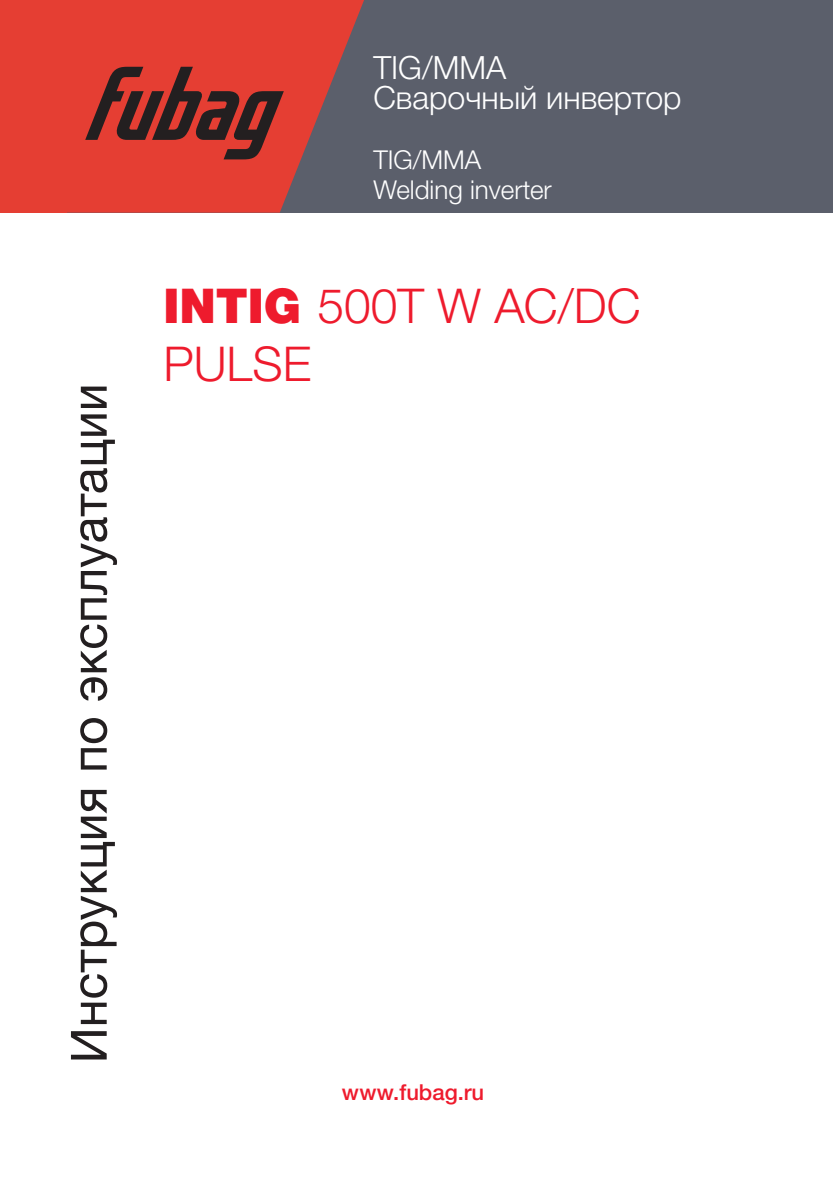
<style>
.page{position:relative;width:833px;height:1191px;background:#fff}
.page>*{position:absolute;margin:0;border:0;box-sizing:border-box;transform-origin:0 0}
.t1{font:50px "Helvetica Neue LTW1 G";color:#231f20}
.t2{font:300 48px/57.6px "Helvetica Neue LTW1 G";color:#ee1b2d}
.t3{font:300 32px "Helvetica Neue LTW1 G";color:#fff}
.t4{font:300 26px "Helvetica Neue LTW1 G";color:#fff}
.Текст{font:500 22px "Helvetica Neue LTW1 G";color:#ee1b2d}
.s1{font-weight:900}
</style>
<div class="page">
<div style="left:0;top:0;width:67px;height:213px;background:#e53e33"></div>
<div style="left:67px;top:0;width:765px;height:213px;background:#5b5f6b"></div>
<svg style="left:67px;top:0;width:297px;height:213px;fill:#e53e33"></svg>
<svg style="left:85px;top:67px;width:199px;height:92px;background:#9a322b"></svg>
<p class="t1" style="left:58px;top:1063px;width:681px;rotate:-90deg">Инструкция по эксплуатации</p>
<p class="t3" style="left:373px;top:48px;width:134px">TIG/MMA</p>
<p class="t3" style="left:373px;top:78px;width:309px">Сварочный инвертор</p>
<p class="t4" style="left:373px;top:144px;width:109px">TIG/MMA</p>
<p class="t4" style="left:373px;top:174px;width:180px">Welding inverter</p>
<p class="t2" style="left:163px;top:277px;width:478px"><span class="s1">INTIG</span> 500T W AC/DC<br>PULSE</p>
<p class="Текст" style="left:342px;top:1078px;width:144px">www.fubag.ru</p>
</div>
